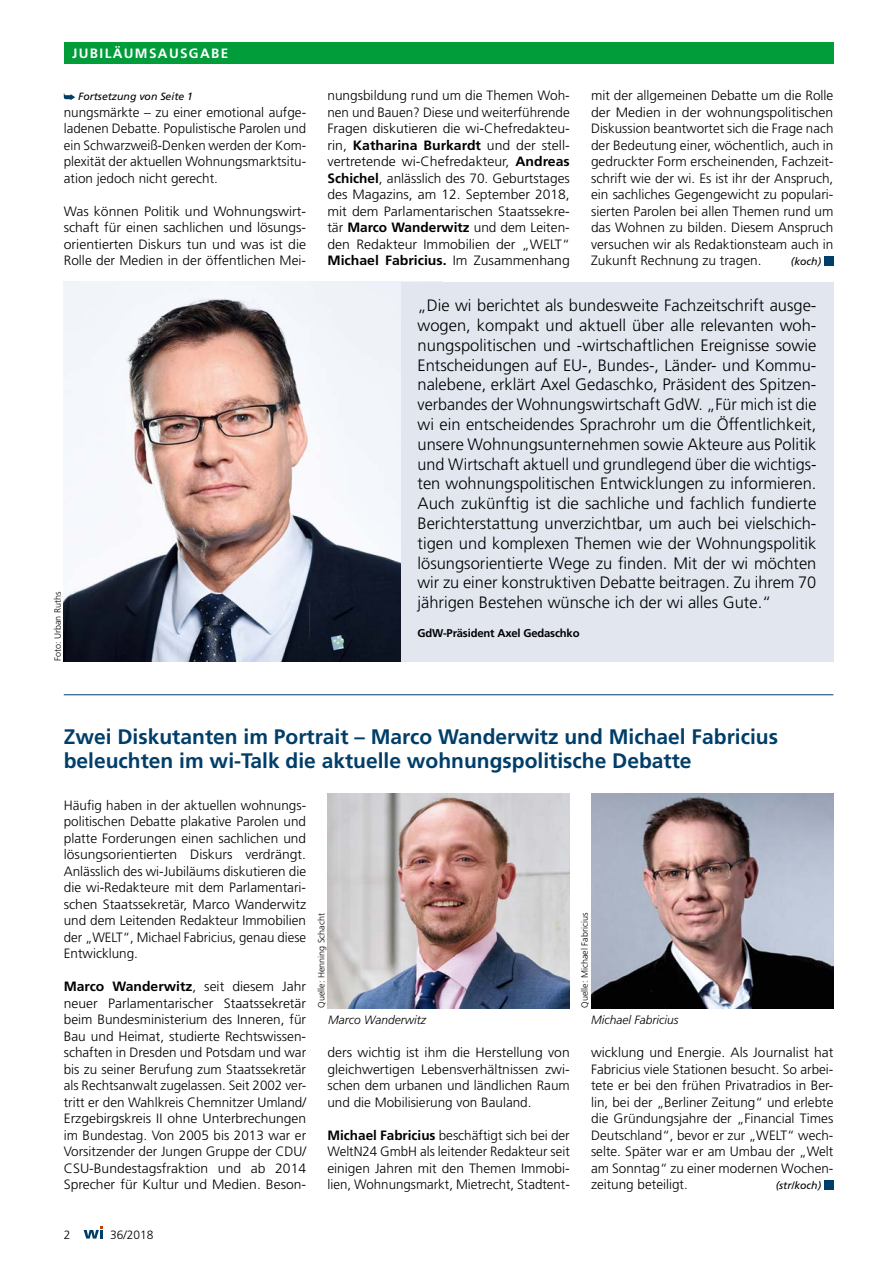
<style>
.page{position:relative;width:893px;height:1263px;background:#fff}
.page>*{position:absolute;margin:0;border:0;box-sizing:border-box;transform-origin:0 0}
.t1{font:700 21px/24px "Frutiger";color:#003e6a}
.t2{font:300 16.5px/19.8px "Frutiger";color:#000;text-align:justify}
.t3{font:300 13.5px/16.5px "Frutiger";color:#000;text-align:justify}
.t4{font:700 13.5px "Frutiger";letter-spacing:.1em;color:#fff}
.t5{font:italic 300 12px "Frutiger";color:#000}
.t6{font:300 12px "Frutiger";color:#000}
.t7{font:700 11.25px "Frutiger";letter-spacing:-.015em;color:#000}
.t8{font:italic 10.5px "Frutiger";color:#000}
.t9{font:300 9px "Frutiger";color:#000}
.s1{font-weight:700}
</style>
<div class="page">
<div style="left:64px;top:43px;width:769px;height:21px;background:#009d3a"></div>
<hr style="left:64px;top:694px;width:769px;height:1px;background:#003e6a">
<div style="left:824px;top:256px;width:9px;height:9px;background:#003e6a"></div>
<svg style="left:64px;top:93px;width:11px;height:7px"></svg>
<div style="left:824px;top:1180px;width:9px;height:9px;background:#003e6a"></div>
<img style="left:591px;top:793px;width:242px;height:215px">
<img style="left:327px;top:793px;width:243px;height:215px">
<img style="left:64px;top:282px;width:337px;height:379px">
<div style="left:401px;top:282px;width:432px;height:379px;background:#e1e6ef"></div>
<svg style="left:84px;top:1226px;width:19px;height:12px"></svg>
<p class="t4" style="left:72px;top:46px;width:157px">JUBILÄUMSAUSGABE</p>
<p class="t8" style="left:78px;top:91px;width:116px">Fortsetzung von Seite 1</p>
<p class="t3" style="left:64px;top:104px;width:244px">nungsmärkte – zu einer emotional aufge&shy;ladenen Debatte. Populistische Parolen und ein Schwarzweiß-Denken werden der Kom&shy;plexität der aktuellen Wohnungsmarktsitu&shy;ation jedoch nicht gerecht.</p>
<p class="t3" style="left:64px;top:203px;width:244px">Was können Politik und Wohnungswirt&shy;schaft für einen sachlichen und lösungs&shy;orientierten Diskurs tun und was ist die Rolle der Medien in der öffentlichen Mei-</p>
<p class="t9" style="left:52px;top:661px;width:71px;rotate:-90deg">Foto: Urban Ruths</p>
<p class="t3" style="left:327px;top:88px;width:244px">nungsbildung rund um die Themen Woh&shy;nen und Bauen? Diese und weiterführende Fragen diskutieren die wi-Chefredakteu&shy;rin, <span class="s1">Katharina Burkardt</span> und der stell&shy;vertretende wi-Chefredakteur, <span class="s1">Andreas Schichel</span>, anlässlich des 70. Geburtstages des Magazins, am 12. September 2018, mit dem Parlamentarischen Staatssekre&shy;tär <span class="s1">Marco Wanderwitz</span> und dem Leiten&shy;den Redakteur Immobilien der „WELT“ <span class="s1">Michael Fabricius.</span> Im Zusammenhang</p>
<p class="t3" style="left:591px;top:88px;width:244px">mit der allgemeinen Debatte um die Rolle der Medien in der wohnungspolitischen Diskussion beantwortet sich die Frage nach der Bedeutung einer, wöchentlich, auch in gedruckter Form erscheinenden, Fachzeit&shy;schrift wie der wi. Es ist ihr der Anspruch, ein sachliches Gegengewicht zu populari&shy;sierten Parolen bei allen Themen rund um das Wohnen zu bilden. Diesem Anspruch versuchen wir als Redaktionsteam auch in Zukunft Rechnung zu tragen.</p>
<p class="t8" style="left:791px;top:256px;width:32px">(koch)</p>
<p class="t2" style="left:417px;top:296px;width:400px">„Die wi berichtet als bundesweite Fachzeitschrift ausge&shy;wogen, kompakt und aktuell über alle relevanten woh&shy;nungspolitischen und -wirtschaftlichen Ereignisse sowie Entscheidungen auf EU-, Bundes-, Länder- und Kommu&shy;nalebene, erklärt Axel Gedaschko, Präsident des Spitzen&shy;verbandes der Wohnungswirtschaft GdW. „Für mich ist die wi ein entscheidendes Sprachrohr um die Öffentlichkeit, unsere Wohnungsunternehmen sowie Akteure aus Politik und Wirtschaft aktuell und grundlegend über die wichtigs&shy;ten wohnungspolitischen Entwicklungen zu informieren.<br>Auch zukünftig ist die sachliche und fachlich fundierte Berichterstattung unverzichtbar, um auch bei vielschich&shy;tigen und komplexen Themen wie der Wohnungspolitik lösungsorientierte Wege zu finden. Mit der wi möchten wir zu einer konstruktiven Debatte beitragen. Zu ihrem 70 jährigen Bestehen wünsche ich der wi alles Gute.“</p>
<p class="t7" style="left:418px;top:627px;width:164px">GdW-Präsident Axel Gedaschko</p>
<h1 class="t1" style="left:64px;top:724px;width:716px">Zwei Diskutanten im Portrait – Marco Wanderwitz und Michael Fabricius beleuchten im wi-Talk die aktuelle wohnungspolitische Debatte</h1>
<p class="t3" style="left:64px;top:797px;width:244px">Häufig haben in der aktuellen wohnungs&shy;politischen Debatte plakative Parolen und platte Forderungen einen sachlichen und lösungsorientierten Diskurs verdrängt.<br>Anlässlich des wi-Jubiläums diskutieren die die wi-Redakteure mit dem Parlamentari&shy;schen Staatssekretär, Marco Wanderwitz und dem Leitenden Redakteur Immobilien der „WELT“, Michael Fabricius, genau diese Entwicklung.</p>
<p class="t3" style="left:64px;top:979px;width:244px"><span class="s1">Marco Wanderwitz</span>, seit diesem Jahr neuer Parlamentarischer Staatssekretär beim Bundesministerium des Inneren, für Bau und Heimat, studierte Rechtswissen&shy;schaften in Dresden und Potsdam und war bis zu seiner Berufung zum Staatssekretär als Rechtsanwalt zugelassen. Seit 2002 ver&shy;tritt er den Wahlkreis Chemnitzer Umland/ Erzgebirgskreis II ohne Unterbrechungen im Bundestag. Von 2005 bis 2013 war er Vorsitzender der Jungen Gruppe der CDU/ CSU-Bundestagsfraktion und ab 2014<br>Sprecher für Kultur und Medien. Beson-</p>
<p class="t9" style="left:580px;top:1008px;width:96px;rotate:-90deg">Quelle: Michael Fabricius</p>
<p class="t9" style="left:316px;top:1008px;width:96px;rotate:-90deg">Quelle: Henning Schacht</p>
<p class="t5" style="left:328px;top:1013px;width:99px">Marco Wanderwitz</p>
<p class="t5" style="left:591px;top:1013px;width:89px">Michael Fabricius</p>
<p class="t3" style="left:327px;top:1045px;width:244px">ders wichtig ist ihm die Herstellung von gleichwertigen Lebensverhältnissen zwi&shy;schen dem urbanen und ländlichen Raum und die Mobilisierung von Bauland.</p>
<p class="t3" style="left:327px;top:1127px;width:244px"><span class="s1">Michael Fabricius</span> beschäftigt sich bei der WeltN24 GmbH als leitender Redakteur seit einigen Jahren mit den Themen Immobi&shy;lien, Wohnungsmarkt, Mietrecht, Stadtent-</p>
<p class="t3" style="left:591px;top:1045px;width:244px">wicklung und Energie. Als Journalist hat Fabricius viele Stationen besucht. So arbei&shy;tete er bei den frühen Privatradios in Ber&shy;lin, bei der „Berliner Zeitung“ und erlebte die Gründungsjahre der „Financial Times Deutschland“, bevor er zur „WELT“ wech&shy;selte. Später war er am Umbau der „Welt am Sonntag“ zu einer modernen Wochen&shy;zeitung beteiligt.</p>
<p class="t8" style="left:776px;top:1180px;width:47px">(str/koch)</p>
<p class="t6" style="left:64px;top:1227px;width:8px">2</p>
<p class="t6" style="left:110px;top:1227px;width:45px">36/2018</p>
</div>
